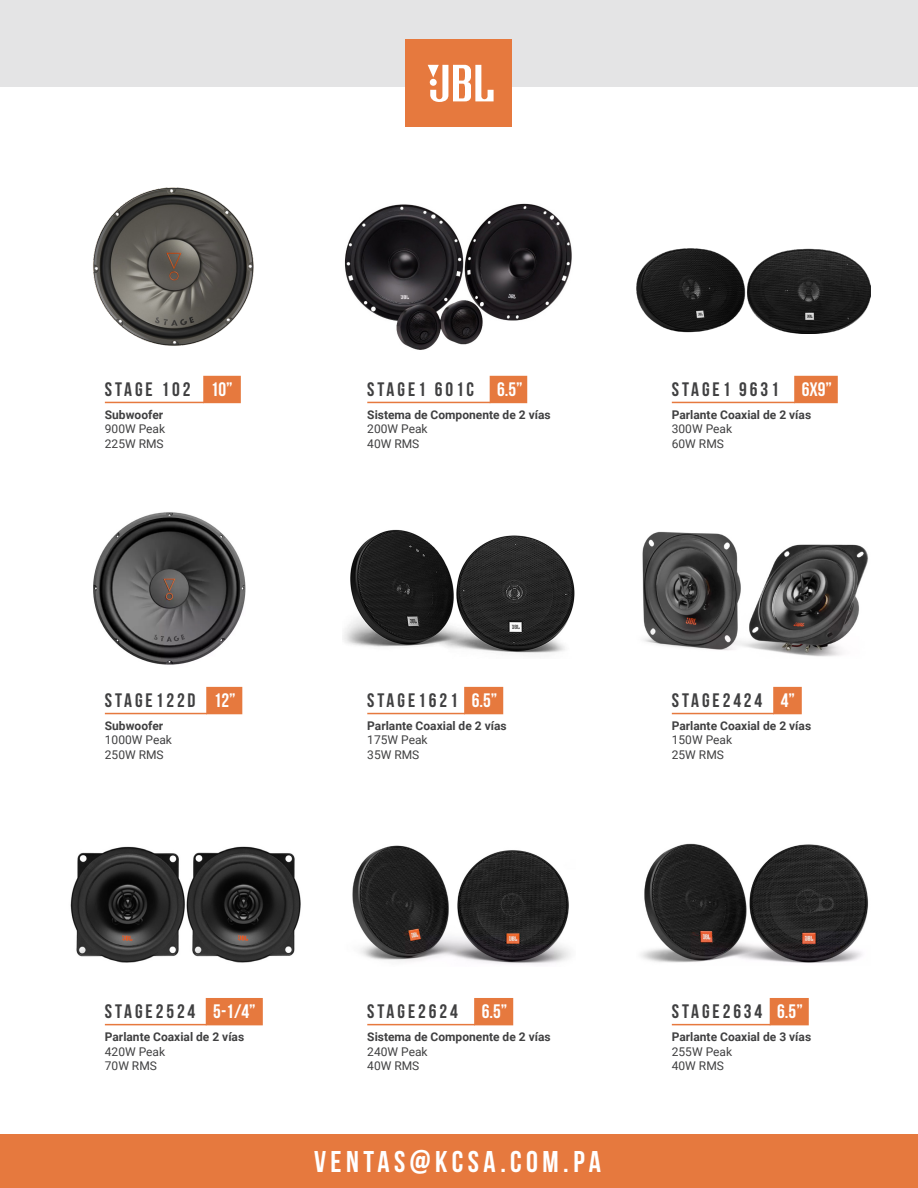
<style>
.page{position:relative;width:918px;height:1188px;background:#fff}
.page>*{position:absolute;margin:0;border:0;box-sizing:border-box;transform-origin:0 0}
.t1{font:700 30px "Bebas Neue";letter-spacing:.15em;color:#fff}
.t2{font:700 19.5px "Bebas Neue";letter-spacing:.15em;color:#404041}
.t3{font:700 19.5px "Bebas Neue";color:#fff}
.t4{font:700 12px "Roboto";color:#404041}
.t5{font:12px/14.4px "Roboto";color:#404041}
</style>
<div class="page">
<hr style="left:105px;top:402px;width:99px;height:1px;background:#e6793e">
<div style="left:203px;top:376px;width:38px;height:27px;background:#e6793e;border:2px solid #e6793e"></div>
<hr style="left:367px;top:402px;width:123px;height:1px;background:#e6793e">
<div style="left:490px;top:376px;width:37px;height:27px;background:#e6793e"></div>
<hr style="left:672px;top:402px;width:123px;height:1px;background:#e6793e">
<div style="left:794px;top:376px;width:44px;height:27px;background:#e6793e;border:2px solid #e6793e"></div>
<hr style="left:105px;top:713px;width:102px;height:1px;background:#e6793e">
<div style="left:206px;top:687px;width:36px;height:27px;background:#e6793e"></div>
<hr style="left:367px;top:713px;width:98px;height:1px;background:#e6793e">
<div style="left:464px;top:687px;width:39px;height:27px;background:#e6793e"></div>
<hr style="left:672px;top:713px;width:102px;height:1px;background:#e6793e">
<div style="left:773px;top:687px;width:29px;height:27px;background:#e6793e;border:2px solid #e6793e"></div>
<hr style="left:367px;top:1024px;width:108px;height:1px;background:#e6793e">
<div style="left:474px;top:998px;width:39px;height:27px;background:#e6793e"></div>
<hr style="left:672px;top:1024px;width:98px;height:1px;background:#e6793e">
<div style="left:770px;top:998px;width:39px;height:27px;background:#e6793e"></div>
<hr style="left:105px;top:1024px;width:102px;height:1px;background:#e6793e">
<div style="left:206px;top:998px;width:57px;height:27px;background:#e6793e"></div>
<img style="left:636px;top:248px;width:234px;height:86px">
<img style="left:343px;top:529px;width:232px;height:125px">
<img style="left:344px;top:203px;width:228px;height:147px">
<img style="left:642px;top:531px;width:226px;height:126px">
<img style="left:70px;top:846px;width:231px;height:117px">
<img style="left:352px;top:845px;width:219px;height:119px">
<img style="left:641px;top:843px;width:228px;height:120px">
<img style="left:93px;top:187px;width:161px;height:208px">
<img style="left:93px;top:512px;width:153px;height:153px">
<div style="left:0;top:0;width:918px;height:87px;background:#e4e4e5"></div>
<div style="left:406px;top:40px;width:106px;height:87px;background:#e6793e"></div>
<svg style="left:428px;top:65px;width:66px;height:37px"></svg>
<div style="left:0;top:1134px;width:918px;height:54px;background:#e6793e"></div>
<h2 class="t2" style="left:105px;top:379px;width:87px">STAGE 102</h2>
<p class="t4" style="left:105px;top:406px;width:60px">Subwoofer</p>
<p class="t5" style="left:105px;top:421px;width:62px">900W Peak<br>225W RMS</p>
<h2 class="t3" style="left:211px;top:379px;width:23px">10”</h2>
<h2 class="t2" style="left:367px;top:379px;width:108px">STAGE1 601C</h2>
<p class="t4" style="left:367px;top:406px;width:185px">Sistema de Componente de 2 vías</p>
<p class="t5" style="left:367px;top:421px;width:62px">200W Peak<br>40W RMS</p>
<h2 class="t3" style="left:497px;top:379px;width:27px">6.5”</h2>
<h2 class="t2" style="left:672px;top:379px;width:109px">STAGE1 9631</h2>
<p class="t4" style="left:672px;top:406px;width:141px">Parlante Coaxial de 2 vías</p>
<p class="t5" style="left:672px;top:421px;width:62px">300W Peak<br>60W RMS</p>
<h2 class="t3" style="left:802px;top:379px;width:32px">6X9”</h2>
<h2 class="t2" style="left:105px;top:690px;width:92px">STAGE122D</h2>
<p class="t4" style="left:105px;top:717px;width:60px">Subwoofer</p>
<p class="t5" style="left:105px;top:733px;width:69px">1000W Peak<br>250W RMS</p>
<h2 class="t3" style="left:214px;top:690px;width:23px">12”</h2>
<h2 class="t2" style="left:367px;top:690px;width:92px">STAGE1621</h2>
<p class="t4" style="left:367px;top:717px;width:141px">Parlante Coaxial de 2 vías</p>
<p class="t5" style="left:367px;top:733px;width:62px">175W Peak<br>35W RMS</p>
<h2 class="t3" style="left:472px;top:690px;width:27px">6.5”</h2>
<h2 class="t2" style="left:672px;top:690px;width:92px">STAGE2424</h2>
<p class="t4" style="left:672px;top:717px;width:141px">Parlante Coaxial de 2 vías</p>
<p class="t5" style="left:672px;top:733px;width:62px">150W Peak<br>25W RMS</p>
<h2 class="t3" style="left:781px;top:690px;width:16px">4”</h2>
<h2 class="t2" style="left:105px;top:1001px;width:92px">STAGE2524</h2>
<h2 class="t3" style="left:777px;top:1001px;width:27px">6.5”</h2>
<p class="t4" style="left:105px;top:1029px;width:141px">Parlante Coaxial de 2 vías</p>
<p class="t5" style="left:105px;top:1044px;width:62px">420W Peak<br>70W RMS</p>
<h2 class="t3" style="left:482px;top:1001px;width:27px">6.5”</h2>
<h2 class="t2" style="left:672px;top:1001px;width:92px">STAGE2634</h2>
<p class="t4" style="left:672px;top:1029px;width:141px">Parlante Coaxial de 3 vías</p>
<p class="t5" style="left:672px;top:1044px;width:62px">255W Peak<br>40W RMS</p>
<h2 class="t2" style="left:367px;top:1001px;width:92px">STAGE2624</h2>
<p class="t4" style="left:367px;top:1029px;width:185px">Sistema de Componente de 2 vías</p>
<p class="t5" style="left:367px;top:1044px;width:62px">240W Peak<br>40W RMS</p>
<h2 class="t3" style="left:213px;top:1001px;width:44px">5-1/4”</h2>
<h1 class="t1" style="left:314px;top:1146px;width:288px">VENTAS@KCSA.COM.PA</h1>
</div>
